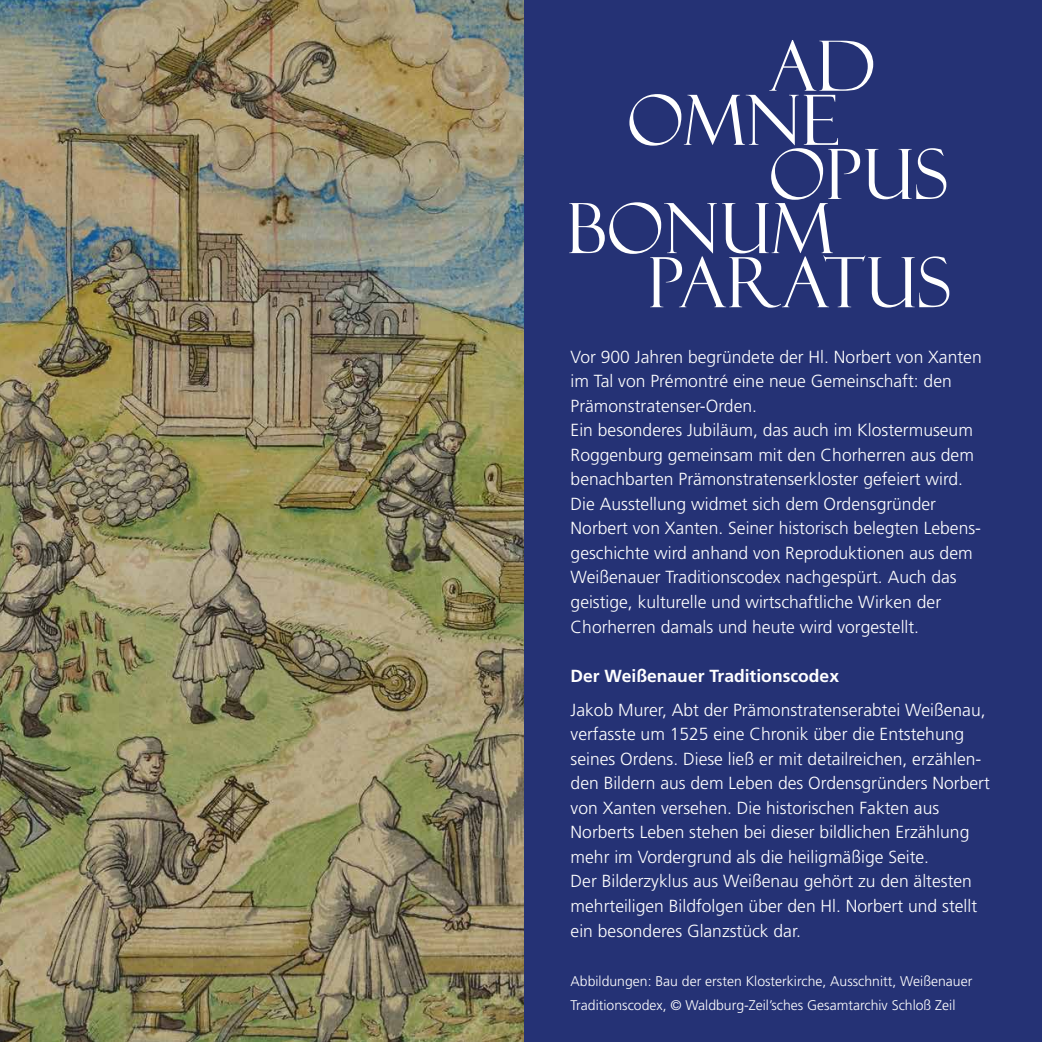
<style>
.page{position:relative;width:1042px;height:1042px;background:#fff}
.page>*{position:absolute;margin:0;border:0;box-sizing:border-box;transform-origin:0 0}
.t1{font:69.48px "Felix Titling";color:#fff}
.t2{font:300 17.5px/24.5px "Frutiger";color:#fff}
.t3{font:700 17.5px "Frutiger";color:#fff}
.t4{font:300 14px/24.5px "Frutiger";color:#fff}
</style>
<div class="page">
<div style="left:521px;top:0;width:521px;height:1042px;background:#253275"></div>
<img style="left:0;top:0;width:523px;height:1042px">
<h1 class="t1" style="left:769px;top:26px;width:108px">AD</h1>
<h1 class="t1" style="left:627px;top:80px;width:213px">OMNE</h1>
<h1 class="t1" style="left:769px;top:134px;width:180px">OPUS</h1>
<h1 class="t1" style="left:566px;top:189px;width:268px">BONUM</h1>
<h1 class="t1" style="left:647px;top:243px;width:305px">PARATUS</h1>
<p class="t2" style="left:570px;top:345px;width:413px">Vor 900 Jahren begründete der Hl. Norbert von Xanten im Tal von Prémontré eine neue Gemeinschaft: den Prämonstratenser-Orden.<br>Ein besonderes Jubiläum, das auch im Klostermuseum Roggenburg gemeinsam mit den Chorherren aus dem benachbarten Prämonstratenserkloster gefeiert wird.<br>Die Ausstellung widmet sich dem Ordensgründer Norbert von Xanten. Seiner historisch belegten Lebens&shy;geschichte wird anhand von Reproduktionen aus dem Weißenauer Traditionscodex nachgespürt. Auch das geistige, kulturelle und wirtschaftliche Wirken der Chorherren damals und heute wird vorgestellt.</p>
<p class="t3" style="left:570px;top:665px;width:270px">Der Weißenauer Traditionscodex</p>
<p class="t2" style="left:570px;top:698px;width:421px">Jakob Murer, Abt der Prämonstratenserabtei Weißenau, verfasste um 1525 eine Chronik über die Entstehung seines Ordens. Diese ließ er mit detailreichen, erzählen&shy;den Bildern aus dem Leben des Ordensgründers Norbert von Xanten versehen. Die historischen Fakten aus Norberts Leben stehen bei dieser bildlichen Erzählung mehr im Vordergrund als die heiligmäßige Seite.<br>Der Bilderzyklus aus Weißenau gehört zu den ältesten mehrteiligen Bildfolgen über den Hl. Norbert und stellt ein besonderes Glanzstück dar.</p>
<p class="t4" style="left:570px;top:968px;width:403px">Abbildungen: Bau der ersten Klosterkirche, Ausschnitt, Weißenauer<br>Traditionscodex, © Waldburg-Zeil’sches Gesamtarchiv Schloß Zeil</p>
</div>
